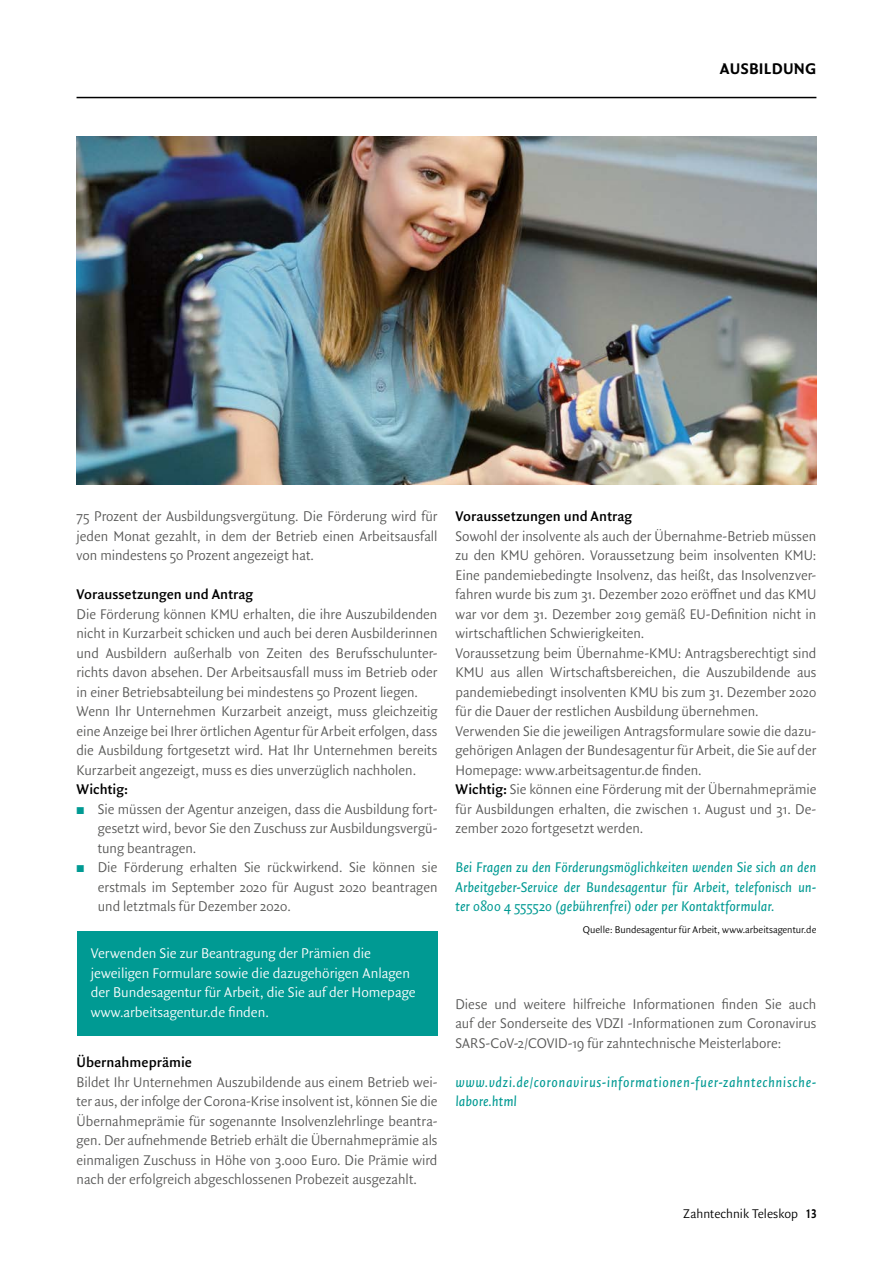
<style>
.page{position:relative;width:893px;height:1263px;background:#fff}
.page>*{position:absolute;margin:0;border:0;box-sizing:border-box;transform-origin:0 0}
.t1{font:16.5px "Quadraat Sans OT Bld";letter-spacing:.01em;color:#000}
.t2{font:300 15px/19.5px "Quadraat Sans OT";color:#575756;text-align:justify}
.t3{font:italic 15px/19.5px "Quadraat Sans OT";letter-spacing:.025em;color:#009a93;text-align:justify}
.t4{font:300 15px/19.5px "Quadraat Sans OT";color:#fff}
.t5{font:600 15px "Quadraat Sans OT";letter-spacing:.005em;color:#000}
.t6{font:300 13.5px "Quadraat Sans OT";color:#000}
.t7{font:300 10.5px "Quadraat Sans OT";color:#000}
.s1{font-weight:600;color:#009a93}
.s2{font-weight:600;color:#000}
.s3{font-family:"Quadraat Sans OT Bld";font-weight:400}
</style>
<div class="page">
<hr style="left:77px;top:97px;width:739px;height:1px;background:#000">
<img style="left:77px;top:136px;width:739px;height:349px">
<div style="left:77px;top:931px;width:360px;height:105px;background:#009a93"></div>
<p class="t1" style="left:720px;top:57px;width:98px">AUSBILDUNG</p>
<p class="t2" style="left:77px;top:507px;width:362px">75 Prozent der Ausbildungsvergütung. Die Förderung wird für jeden Monat gezahlt, in dem der Betrieb einen Arbeitsausfall von mindestens 50 Prozent angezeigt hat.</p>
<p class="t5" style="left:77px;top:584px;width:178px">Voraussetzungen und Antrag</p>
<p class="t2" style="left:77px;top:604px;width:362px;text-align:left">Die Förderung können KMU erhalten, die ihre Auszubildenden nicht in Kurzarbeit schicken und auch bei deren Ausbilderinnen und Ausbildern außerhalb von Zeiten des Berufsschulunter&shy;richts davon absehen. Der Arbeitsausfall muss im Betrieb oder in einer Betriebsabteilung bei mindestens 50 Prozent liegen.<br>Wenn Ihr Unternehmen Kurzarbeit anzeigt, muss gleichzeitig eine Anzeige bei Ihrer örtlichen Agentur für Arbeit erfolgen, dass die Ausbildung fortgesetzt wird. Hat Ihr Unternehmen bereits Kurzarbeit angezeigt, muss es dies unverzüglich nachholen.</p>
<p class="t5" style="left:77px;top:779px;width:53px">Wichtig:</p>
<p class="t2" style="left:77px;top:799px;width:362px"><span class="s1">◼</span> Sie müssen der Agentur anzeigen, dass die Ausbildung fort-</p>
<p class="t2" style="left:98px;top:819px;width:341px">gesetzt wird, bevor Sie den Zuschuss zur Ausbildungsvergü-</p>
<p class="t2" style="left:98px;top:838px;width:100px">tung beantragen.</p>
<p class="t2" style="left:77px;top:858px;width:362px"><span class="s1">◼</span> Die Förderung erhalten Sie rückwirkend. Sie können sie</p>
<p class="t2" style="left:98px;top:877px;width:341px">erstmals im September 2020 für August 2020 beantragen</p>
<p class="t2" style="left:98px;top:897px;width:195px">und letztmals für Dezember 2020.</p>
<p class="t4" style="left:91px;top:943px;width:326px">Verwenden Sie zur Beantragung der Prämien die jeweiligen Formulare sowie die dazugehörigen Anlagen der Bundesagentur für Arbeit, die Sie auf der Homepage www.arbeitsagentur.de finden.</p>
<p class="t5" style="left:77px;top:1052px;width:117px">Übernahmeprämie</p>
<p class="t2" style="left:77px;top:1072px;width:362px">Bildet Ihr Unternehmen Auszubildende aus einem Betrieb wei&shy;ter aus, der infolge der Corona-Krise insolvent ist, können Sie die Übernahmeprämie für sogenannte Insolvenzlehrlinge beantra&shy;gen. Der aufnehmende Betrieb erhält die Übernahmeprämie als einmaligen Zuschuss in Höhe von 3.000 Euro. Die Prämie wird nach der erfolgreich abgeschlossenen Probezeit ausgezahlt.</p>
<p class="t5" style="left:455px;top:506px;width:178px">Voraussetzungen und Antrag</p>
<p class="t2" style="left:455px;top:526px;width:362px;text-align:left">Sowohl der insolvente als auch der Übernahme-Betrieb müssen zu den KMU gehören. Voraussetzung beim insolventen KMU:<br>Eine pandemiebedingte Insolvenz, das heißt, das Insolvenzver&shy;fahren wurde bis zum 31. Dezember 2020 eröffnet und das KMU war vor dem 31. Dezember 2019 gemäß EU-Definition nicht in wirtschaftlichen Schwierigkeiten.<br>Voraussetzung beim Übernahme-KMU: Antragsberechtigt sind KMU aus allen Wirtschaftsbereichen, die Auszubildende aus pandemiebedingt insolventen KMU bis zum 31. Dezember 2020 für die Dauer der restlichen Ausbildung übernehmen.<br>Verwenden Sie die jeweiligen Antragsformulare sowie die dazu&shy;gehörigen Anlagen der Bundesagentur für Arbeit, die Sie auf der Homepage: www.arbeitsagentur.de finden.<br><span class="s2">Wichtig:</span> Sie können eine Förderung mit der Übernahmeprämie für Ausbildungen erhalten, die zwischen 1. August und 31. De&shy;zember 2020 fortgesetzt werden.</p>
<p class="t3" style="left:455px;top:857px;width:362px">Bei Fragen zu den Förderungsmöglichkeiten wenden Sie sich an den Arbeitgeber-Service der Bundesagentur für Arbeit, telefonisch un&shy;ter 0800 4 555520 (gebührenfrei) oder per Kontaktformular.</p>
<p class="t7" style="left:583px;top:922px;width:235px">Quelle: Bundesagentur für Arbeit, www.arbeitsagentur.de</p>
<p class="t2" style="left:455px;top:994px;width:362px">Diese und weitere hilfreiche Informationen finden Sie auch auf der Sonderseite des VDZI -Informationen zum Coronavirus SARS-CoV-2/COVID-19 für zahntechnische Meisterlabore:</p>
<p class="t3" style="left:455px;top:1072px;width:362px">www.vdzi.de/coronavirus-informationen-fuer-zahntechnische&shy;labore.html</p>
<p class="t6" style="left:683px;top:1204px;width:135px">Zahntechnik Teleskop <span class="s3">13</span></p>
</div>
